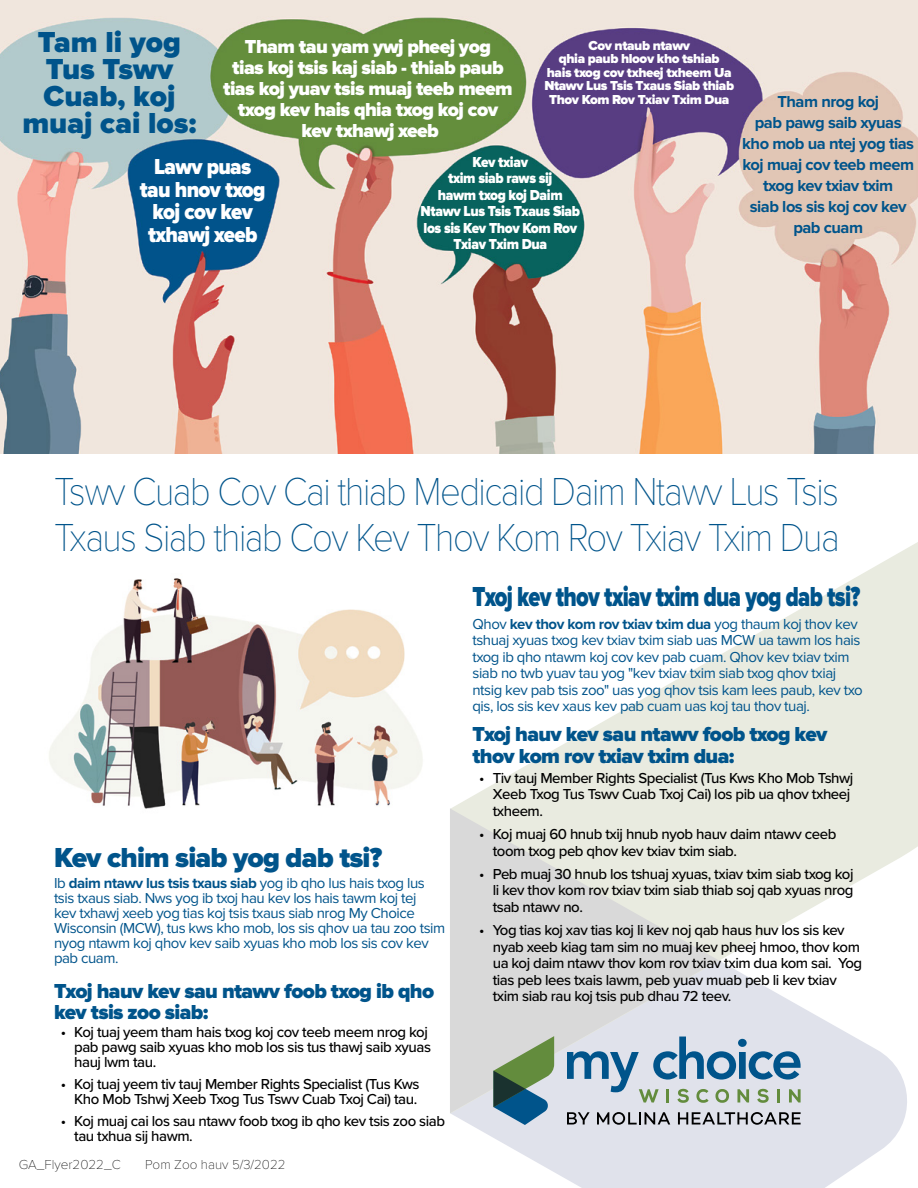
<style>
.page{position:relative;width:918px;height:1188px;background:#fff}
.page>*{position:absolute;margin:0;border:0;box-sizing:border-box;transform-origin:0 0}
.t1{font:100 40.5px/46.5px "Proxima Nova T";letter-spacing:-.04em;color:#00548b;scale:.9 1}
.t2{font:900 30px/27px "Proxima Nova";color:#00548b;text-align:center}
.t3{font:900 28.5px "Proxima Nova";letter-spacing:-.03em;color:#00548b;scale:.77 1}
.t4{font:900 28.5px "Proxima Nova";letter-spacing:-.03em;color:#00548b}
.t5{font:900 22.5px/22.5px "Proxima Nova";letter-spacing:-.03em;color:#fff;text-align:center;scale:.92 1}
.t6{font:900 21px/21px "Proxima Nova";letter-spacing:-.03em;color:#00548b}
.t7{font:900 19.5px/21px "Proxima Nova";letter-spacing:-.03em;color:#fff;text-align:center}
.t8{font:700 16.5px/21px "Proxima Nova";letter-spacing:-.03em;color:#00548b;text-align:center}
.t9{font:500 15px/16.5px "Proxima Nova";letter-spacing:-.03em;color:#000}
.t10{font:15px/15px "Proxima Nova";letter-spacing:-.03em;color:#00548b}
.t11{font:900 15px/16.5px "Proxima Nova";letter-spacing:-.03em;color:#fff;text-align:center;scale:.92 1}
.t12{font:900 13.5px/13.5px "Proxima Nova";letter-spacing:-.03em;color:#fff;text-align:center}
.t13{font:100 13.5px "Proxima Nova T";color:#000}
.s1{font-weight:700}
</style>
<div class="page">
<svg style="left:450px;top:1113px;width:456px;height:75px;fill:#e0e2eb"></svg>
<svg style="left:452px;top:542px;width:466px;height:571px"></svg>
<svg style="left:450px;top:808px;width:269px;height:305px;background:#dedfdd"></svg>
<img style="left:49px;top:578px;width:374px;height:231px">
<img style="left:0;top:0;width:918px;height:454px">
<svg style="left:494px;top:1036px;width:60px;height:89px;background:#77978b"></svg>
<svg style="left:567px;top:1037px;width:234px;height:66px;background:#a8becc"></svg>
<svg style="left:567px;top:1112px;width:23px;height:13px"></svg>
<svg style="left:597px;top:1112px;width:73px;height:13px"></svg>
<svg style="left:678px;top:1112px;width:123px;height:13px;background:#93949a"></svg>
<h2 class="t2" style="left:22px;top:29px;width:176px">Tam li yog<br>Tus Tswv<br>Cuab, koj muaj cai los:</h2>
<h3 class="t5" style="left:140px;top:156px;width:138px">Lawv puas tau hnov txog koj cov kev txhawj xeeb</h3>
<p class="t11" style="left:421px;top:154px;width:175px">Kev txiav<br>txim siab raws sij<br>hawm txog koj Daim<br>Ntawv Lus Tsis Txaus Siab los sis Kev Thov Kom Rov<br>Txiav Txim Dua</p>
<h3 class="t7" style="left:223px;top:36px;width:291px">Tham tau yam ywj pheej yog<br>tias koj tsis kaj siab - thiab paub tias koj yuav tsis muaj teeb meem txog kev hais qhia txog koj cov kev txhawj xeeb</h3>
<p class="t12" style="left:544px;top:39px;width:191px">Cov ntaub ntawv<br>qhia paub hloov kho tshiab<br>hais txog cov txheej txheem Ua<br>Ntawv Lus Tsis Txaus Siab thiab<br>Thov Kom Rov Txiav Txim Dua</p>
<p class="t8" style="left:742px;top:92px;width:173px">Tham nrog koj<br>pab pawg saib xyuas kho mob ua ntej yog tias koj muaj cov teeb meem txog kev txiav txim<br>siab los sis koj cov kev pab cuam</p>
<h1 class="t1" style="left:54px;top:468px;width:875px">Tswv Cuab Cov Cai thiab Medicaid Daim Ntawv Lus Tsis<br>Txaus Siab thiab Cov Kev Thov Kom Rov Txiav Txim Dua</h1>
<h3 class="t4" style="left:54px;top:841px;width:330px">Kev chim siab yog dab tsi?</h3>
<p class="t10" style="left:54px;top:876px;width:393px">Ib <span class="s1">daim ntawv lus tsis txaus siab</span> yog ib qho lus hais txog lus tsis txaus siab. Nws yog ib txoj hau kev los hais tawm koj tej<br>kev txhawj xeeb yog tias koj tsis txaus siab nrog My Choice Wisconsin (MCW), tus kws kho mob, los sis qhov ua tau zoo tsim nyog ntawm koj qhov kev saib xyuas kho mob los sis cov kev pab cuam.</p>
<h3 class="t6" style="left:54px;top:981px;width:382px">Txoj hauv kev sau ntawv foob txog ib qho kev tsis zoo siab:</h3>
<p class="t9" style="left:74px;top:1024px;width:358px;line-height:15px;text-indent:-14px">• Koj tuaj yeem tham hais txog koj cov teeb meem nrog koj pab pawg saib xyuas kho mob los sis tus thawj saib xyuas hauj lwm tau.</p>
<p class="t9" style="left:61px;top:1076px;width:360px;line-height:15px;text-align:right">• Koj tuaj yeem tiv tauj Member Rights Specialist (Tus Kws<br>Kho Mob Tshwj Xeeb Txog Tus Tswv Cuab Txoj Cai) tau.</p>
<p class="t9" style="left:74px;top:1113px;width:372px;line-height:15px;text-indent:-14px">• Koj muaj cai los sau ntawv foob txog ib qho kev tsis zoo siab tau txhua sij hawm.</p>
<p class="t13" style="left:19px;top:1157px;width:104px">GA_Flyer2022_C</p>
<p class="t13" style="left:145px;top:1157px;width:142px">Pom Zoo hauv 5/3/2022</p>
<h3 class="t3" style="left:472px;top:580px;width:505px">Txoj kev thov txiav txim dua yog dab tsi?</h3>
<p class="t10" style="left:472px;top:616px;width:392px;line-height:16.5px">Qhov <span class="s1">kev thov kom rov txiav txim dua</span> yog thaum koj thov kev tshuaj xyuas txog kev txiav txim siab uas MCW ua tawm los hais txog ib qho ntawm koj cov kev pab cuam. Qhov kev txiav txim siab no twb yuav tau yog "kev txiav txim siab txog qhov txiaj ntsig kev pab tsis zoo" uas yog qhov tsis kam lees paub, kev txo qis, los sis kev xaus kev pab cuam uas koj tau thov tuaj.</p>
<h3 class="t6" style="left:472px;top:723px;width:357px;line-height:22.5px">Txoj hauv kev sau ntawv foob txog kev thov kom rov txiav txim dua:</h3>
<p class="t9" style="left:493px;top:769px;width:362px;text-indent:-14px">• Tiv tauj Member Rights Specialist (Tus Kws Kho Mob Tshwj<br>Xeeb Txog Tus Tswv Cuab Txoj Cai) los pib ua qhov txheej txheem.</p>
<p class="t9" style="left:493px;top:825px;width:345px;text-indent:-14px">• Koj muaj 60 hnub txij hnub nyob hauv daim ntawv ceeb toom txog peb qhov kev txiav txim siab.</p>
<p class="t9" style="left:493px;top:865px;width:362px;text-align:justify;text-indent:-14px">• Peb muaj 30 hnub los tshuaj xyuas, txiav txim siab txog koj li kev thov kom rov txiav txim siab thiab soj qab xyuas nrog tsab ntawv no.</p>
<p class="t9" style="left:493px;top:921px;width:371px;text-indent:-14px">• Yog tias koj xav tias koj li kev noj qab haus huv los sis kev nyab xeeb kiag tam sim no muaj kev pheej hmoo, thov kom ua koj daim ntawv thov kom rov txiav txim dua kom sai. Yog tias peb lees txais lawm, peb yuav muab peb li kev txiav txim siab rau koj tsis pub dhau 72 teev.</p>
</div>
